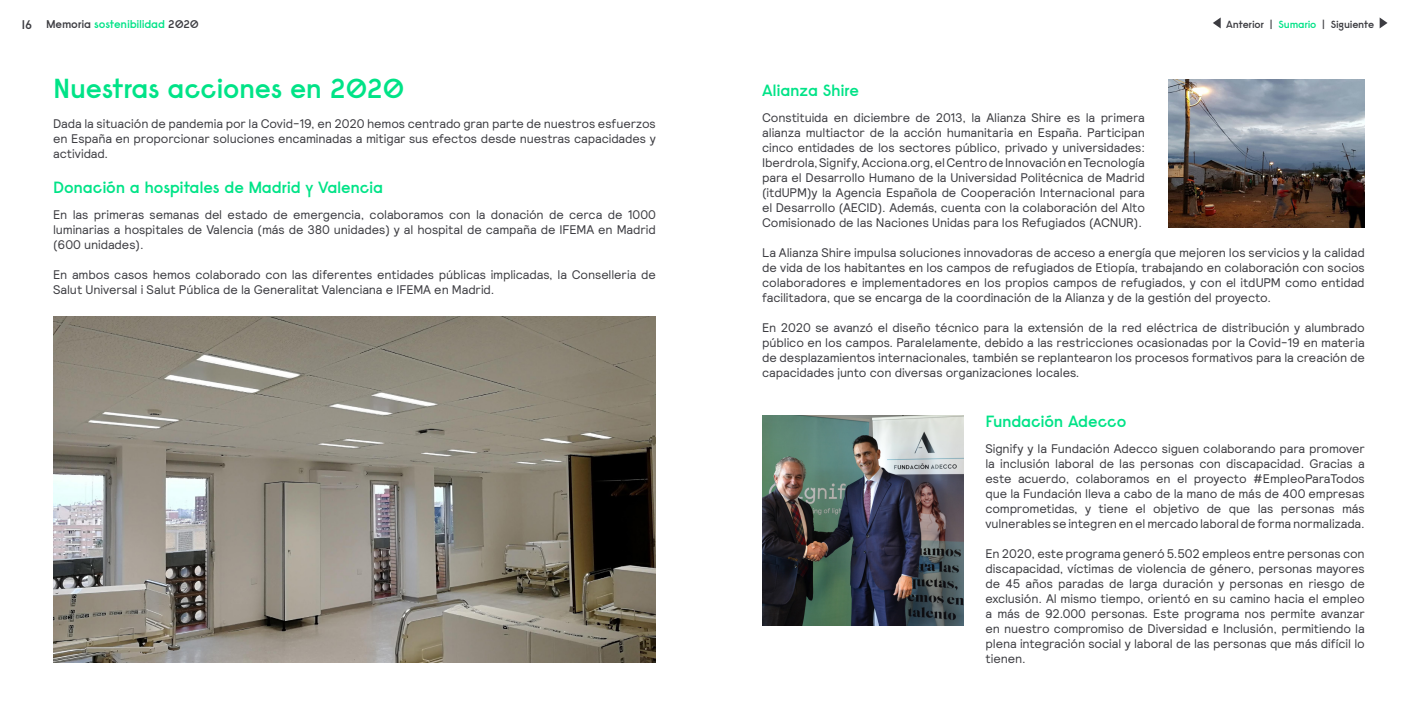
<style>
.page{position:relative;width:1418px;height:709px;background:#fff}
.page>*{position:absolute;margin:0;border:0;box-sizing:border-box;transform-origin:0 0}
.t1{font:600 27.5px "Raisonne";letter-spacing:-.015em;color:#00e387}
.t2{font:600 16.25px "Raisonne";letter-spacing:-.015em;color:#00e387}
.t3{font:12.5px/15px "Relative";letter-spacing:-.01em;color:#3c3c41;text-align:justify}
.t4{font:600 11.25px "Raisonne";letter-spacing:-.02em;color:#00e387}
.t5{font:600 10.38px "Raisonne";letter-spacing:-.02em;color:#3c3c41}
.s1{font-size:12.5px;color:#3c3c41}
.s2{color:#3c3c41}
.s3{color:#00e387}
</style>
<div class="page">
<img style="left:53px;top:316px;width:603px;height:347px">
<img style="left:762px;top:415px;width:201px;height:210px">
<svg style="left:1379px;top:17px;width:8px;height:11px"></svg>
<svg style="left:1213px;top:18px;width:7px;height:10px"></svg>
<img style="left:1168px;top:80px;width:196px;height:147px">
<p class="t4" style="left:22px;top:17px;width:179px"><span class="s1">16</span> <span class="s2">Memoria</span> sostenibilidad <span class="s2">2020</span></p>
<p class="t5" style="left:1226px;top:17px;width:149px">Anterior | <span class="s3">Sumario</span> | Siguiente</p>
<h1 class="t1" style="left:53px;top:71px;width:353px">Nuestras acciones en 2020</h1>
<p class="t3" style="left:53px;top:116px;width:604px">Dada la situación de pandemia por la Covid-19, en 2020 hemos centrado gran parte de nuestros esfuerzos en España en proporcionar soluciones encaminadas a mitigar sus efectos desde nuestras capacidades y actividad.</p>
<h2 class="t2" style="left:53px;top:177px;width:331px">Donación a hospitales de Madrid y Valencia</h2>
<p class="t3" style="left:53px;top:207px;width:604px">En las primeras semanas del estado de emergencia, colaboramos con la donación de cerca de 1000 luminarias a hospitales de Valencia (más de 380 unidades) y al hospital de campaña de IFEMA en Madrid (600 unidades).</p>
<p class="t3" style="left:53px;top:267px;width:604px">En ambos casos hemos colaborado con las diferentes entidades públicas implicadas, la Conselleria de<br>Salut Universal i Salut Pública de la Generalitat Valenciana e IFEMA en Madrid.</p>
<h2 class="t2" style="left:762px;top:80px;width:98px">Alianza Shire</h2>
<p class="t3" style="left:762px;top:110px;width:384px">Constituida en diciembre de 2013, la Alianza Shire es la primera alianza multiactor de la acción humanitaria en España. Participan cinco entidades de los sectores público, privado y universidades:<br>Iberdrola, Signify, Acciona.org, el Centro de Innovación en Tecnología para el Desarrollo Humano de la Universidad Politécnica de Madrid (itdUPM)y la Agencia Española de Cooperación Internacional para el Desarrollo (AECID). Además, cuenta con la colaboración del Alto Comisionado de las Naciones Unidas para los Refugiados (ACNUR).</p>
<p class="t3" style="left:762px;top:245px;width:604px">La Alianza Shire impulsa soluciones innovadoras de acceso a energía que mejoren los servicios y la calidad de vida de los habitantes en los campos de refugiados de Etiopía, trabajando en colaboración con socios colaboradores e implementadores en los propios campos de refugiados, y con el itdUPM como entidad facilitadora, que se encarga de la coordinación de la Alianza y de la gestión del proyecto.</p>
<p class="t3" style="left:762px;top:320px;width:604px">En 2020 se avanzó el diseño técnico para la extensión de la red eléctrica de distribución y alumbrado público en los campos. Paralelamente, debido a las restricciones ocasionadas por la Covid-19 en materia de desplazamientos internacionales, también se replantearon los procesos formativos para la creación de capacidades junto con diversas organizaciones locales.</p>
<h2 class="t2" style="left:985px;top:410px;width:142px">Fundación Adecco</h2>
<p class="t3" style="left:985px;top:440px;width:381px">Signify y la Fundación Adecco siguen colaborando para promover la inclusión laboral de las personas con discapacidad. Gracias a este acuerdo, colaboramos en el proyecto #EmpleoParaTodos que la Fundación lleva a cabo de la mano de más de 400 empresas comprometidas, y tiene el objetivo de que las personas más vulnerables se integren en el mercado laboral de forma normalizada.</p>
<p class="t3" style="left:985px;top:545px;width:381px">En 2020, este programa generó 5.502 empleos entre personas con discapacidad, víctimas de violencia de género, personas mayores de 45 años paradas de larga duración y personas en riesgo de exclusión. Al mismo tiempo, orientó en su camino hacia el empleo a más de 92.000 personas. Este programa nos permite avanzar en nuestro compromiso de Diversidad e Inclusión, permitiendo la plena integración social y laboral de las personas que más difícil lo tienen.</p>
</div>
